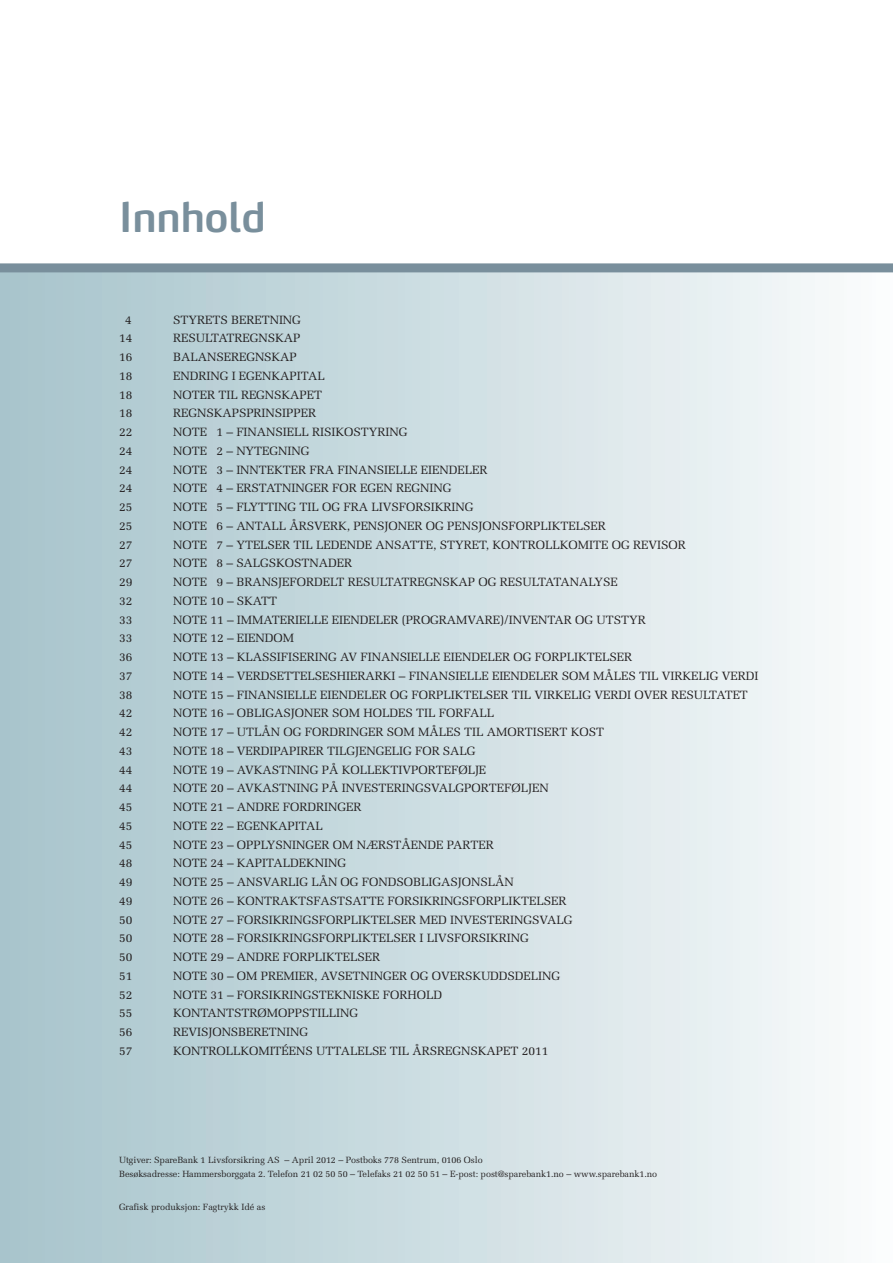
<style>
.page{position:relative;width:893px;height:1263px;background:#fff}
.page>*{position:absolute;margin:0;border:0;box-sizing:border-box;transform-origin:0 0}
.t1{font:600 40.5px "Max TF";color:#798f9c}
.t2{font:12px "Melior";color:#231f20}
.t3{font:9px/13.5px "Melior";letter-spacing:-.005em;color:#231f20}
</style>
<div class="page">
<div style="left:0;top:269px;width:893px;height:994px;background:linear-gradient(to right,#a6c3cb,#fafcfc)"></div>
<div style="left:0;top:263px;width:893px;height:9px;background:#798f9c"></div>
<h1 class="t1" style="left:119px;top:202px;width:148px">Innhold</h1>
<p class="t2" style="left:125px;top:312px;width:8px">4</p>
<p class="t2" style="left:173px;top:312px;width:129px">STYRETS BERETNING</p>
<p class="t2" style="left:119px;top:331px;width:15px">14</p>
<p class="t2" style="left:173px;top:331px;width:129px">RESULTATREGNSKAP</p>
<p class="t2" style="left:119px;top:350px;width:15px">16</p>
<p class="t2" style="left:173px;top:350px;width:125px">BALANSEREGNSKAP</p>
<p class="t2" style="left:119px;top:369px;width:15px">18</p>
<p class="t2" style="left:173px;top:369px;width:153px">ENDRING I EGENKAPITAL</p>
<p class="t2" style="left:119px;top:387px;width:15px">18</p>
<p class="t2" style="left:173px;top:387px;width:151px">NOTER TIL REGNSKAPET</p>
<p class="t2" style="left:119px;top:406px;width:15px">18</p>
<p class="t2" style="left:173px;top:406px;width:145px">REGNSKAPSPRINSIPPER</p>
<p class="t2" style="left:119px;top:425px;width:15px">22</p>
<p class="t2" style="left:173px;top:425px;width:236px">NOTE 1 – FINANSIELL RISIKOSTYRING</p>
<p class="t2" style="left:119px;top:444px;width:15px">24</p>
<p class="t2" style="left:173px;top:444px;width:138px">NOTE 2 – NYTEGNING</p>
<p class="t2" style="left:119px;top:462px;width:15px">24</p>
<p class="t2" style="left:173px;top:462px;width:316px">NOTE 3 – INNTEKTER FRA FINANSIELLE EIENDELER</p>
<p class="t2" style="left:119px;top:481px;width:15px">24</p>
<p class="t2" style="left:173px;top:481px;width:280px">NOTE 4 – ERSTATNINGER FOR EGEN REGNING</p>
<p class="t2" style="left:119px;top:500px;width:15px">25</p>
<p class="t2" style="left:173px;top:500px;width:302px">NOTE 5 – FLYTTING TIL OG FRA LIVSFORSIKRING</p>
<p class="t2" style="left:119px;top:519px;width:15px">25</p>
<p class="t2" style="left:173px;top:519px;width:434px">NOTE 6 – ANTALL ÅRSVERK, PENSJONER OG PENSJONSFORPLIKTELSER</p>
<p class="t2" style="left:119px;top:537px;width:15px">27</p>
<p class="t2" style="left:173px;top:537px;width:514px">NOTE 7 – YTELSER TIL LEDENDE ANSATTE, STYRET, KONTROLLKOMITE OG REVISOR</p>
<p class="t2" style="left:119px;top:556px;width:15px">27</p>
<p class="t2" style="left:173px;top:556px;width:181px">NOTE 8 – SALGSKOSTNADER</p>
<p class="t2" style="left:119px;top:575px;width:15px">29</p>
<p class="t2" style="left:173px;top:575px;width:446px">NOTE 9 – BRANSJEFORDELT RESULTATREGNSKAP OG RESULTATANALYSE</p>
<p class="t2" style="left:119px;top:594px;width:15px">32</p>
<p class="t2" style="left:173px;top:594px;width:106px">NOTE 10 – SKATT</p>
<p class="t2" style="left:119px;top:612px;width:15px">33</p>
<p class="t2" style="left:173px;top:612px;width:474px">NOTE 11 – IMMATERIELLE EIENDELER (PROGRAMVARE)/INVENTAR OG UTSTYR</p>
<p class="t2" style="left:119px;top:631px;width:15px">33</p>
<p class="t2" style="left:173px;top:631px;width:123px">NOTE 12 – EIENDOM</p>
<p class="t2" style="left:119px;top:650px;width:15px">36</p>
<p class="t2" style="left:173px;top:650px;width:460px">NOTE 13 – KLASSIFISERING AV FINANSIELLE EIENDELER OG FORPLIKTELSER</p>
<p class="t2" style="left:119px;top:669px;width:15px">37</p>
<p class="t2" style="left:173px;top:669px;width:587px">NOTE 14 – VERDSETTELSESHIERARKI – FINANSIELLE EIENDELER SOM MÅLES TIL VIRKELIG VERDI</p>
<p class="t2" style="left:119px;top:687px;width:15px">38</p>
<p class="t2" style="left:173px;top:687px;width:576px">NOTE 15 – FINANSIELLE EIENDELER OG FORPLIKTELSER TIL VIRKELIG VERDI OVER RESULTATET</p>
<p class="t2" style="left:119px;top:706px;width:15px">42</p>
<p class="t2" style="left:173px;top:706px;width:323px">NOTE 16 – OBLIGASJONER SOM HOLDES TIL FORFALL</p>
<p class="t2" style="left:119px;top:725px;width:15px">42</p>
<p class="t2" style="left:173px;top:725px;width:432px">NOTE 17 – UTLÅN OG FORDRINGER SOM MÅLES TIL AMORTISERT KOST</p>
<p class="t2" style="left:119px;top:744px;width:15px">43</p>
<p class="t2" style="left:173px;top:744px;width:304px">NOTE 18 – VERDIPAPIRER TILGJENGELIG FOR SALG</p>
<p class="t2" style="left:119px;top:762px;width:15px">44</p>
<p class="t2" style="left:173px;top:762px;width:315px">NOTE 19 – AVKASTNING PÅ KOLLEKTIVPORTEFØLJE</p>
<p class="t2" style="left:119px;top:781px;width:15px">44</p>
<p class="t2" style="left:173px;top:781px;width:377px">NOTE 20 – AVKASTNING PÅ INVESTERINGSVALGPORTEFØLJEN</p>
<p class="t2" style="left:119px;top:800px;width:15px">45</p>
<p class="t2" style="left:173px;top:800px;width:190px">NOTE 21 – ANDRE FORDRINGER</p>
<p class="t2" style="left:119px;top:819px;width:15px">45</p>
<p class="t2" style="left:173px;top:819px;width:151px">NOTE 22 – EGENKAPITAL</p>
<p class="t2" style="left:119px;top:837px;width:15px">45</p>
<p class="t2" style="left:173px;top:837px;width:322px">NOTE 23 – OPPLYSNINGER OM NÆRSTÅENDE PARTER</p>
<p class="t2" style="left:119px;top:856px;width:15px">48</p>
<p class="t2" style="left:173px;top:856px;width:174px">NOTE 24 – KAPITALDEKNING</p>
<p class="t2" style="left:119px;top:875px;width:15px">49</p>
<p class="t2" style="left:173px;top:875px;width:342px">NOTE 25 – ANSVARLIG LÅN OG FONDSOBLIGASJONSLÅN</p>
<p class="t2" style="left:119px;top:894px;width:15px">49</p>
<p class="t2" style="left:173px;top:894px;width:395px">NOTE 26 – KONTRAKTSFASTSATTE FORSIKRINGSFORPLIKTELSER</p>
<p class="t2" style="left:119px;top:912px;width:15px">50</p>
<p class="t2" style="left:173px;top:912px;width:401px">NOTE 27 – FORSIKRINGSFORPLIKTELSER MED INVESTERINGSVALG</p>
<p class="t2" style="left:119px;top:931px;width:15px">50</p>
<p class="t2" style="left:173px;top:931px;width:357px">NOTE 28 – FORSIKRINGSFORPLIKTELSER I LIVSFORSIKRING</p>
<p class="t2" style="left:119px;top:950px;width:15px">50</p>
<p class="t2" style="left:173px;top:950px;width:209px">NOTE 29 – ANDRE FORPLIKTELSER</p>
<p class="t2" style="left:119px;top:969px;width:15px">51</p>
<p class="t2" style="left:173px;top:969px;width:389px">NOTE 30 – OM PREMIER, AVSETNINGER OG OVERSKUDDSDELING</p>
<p class="t2" style="left:119px;top:987px;width:15px">52</p>
<p class="t2" style="left:173px;top:987px;width:271px">NOTE 31 – FORSIKRINGSTEKNISKE FORHOLD</p>
<p class="t2" style="left:119px;top:1006px;width:15px">55</p>
<p class="t2" style="left:173px;top:1006px;width:186px">KONTANTSTRØMOPPSTILLING</p>
<p class="t2" style="left:119px;top:1025px;width:15px">56</p>
<p class="t2" style="left:173px;top:1025px;width:137px">REVISJONSBERETNING</p>
<p class="t2" style="left:119px;top:1044px;width:15px">57</p>
<p class="t2" style="left:173px;top:1044px;width:377px">KONTROLLKOMITÉENS UTTALELSE TIL ÅRSREGNSKAPET 2011</p>
<p class="t3" style="left:119px;top:1153px;width:540px">Utgiver: SpareBank 1 Livsforsikring AS – April 2012 – Postboks 778 Sentrum, 0106 Oslo<br>Besøksadresse: Hammersborggata 2. Telefon 21 02 50 50 – Telefaks 21 02 50 51 – E-post: post@sparebank1.no – www.sparebank1.no</p>
<p class="t3" style="left:119px;top:1200px;width:148px">Grafisk produksjon: Fagtrykk Idé as</p>
</div>
